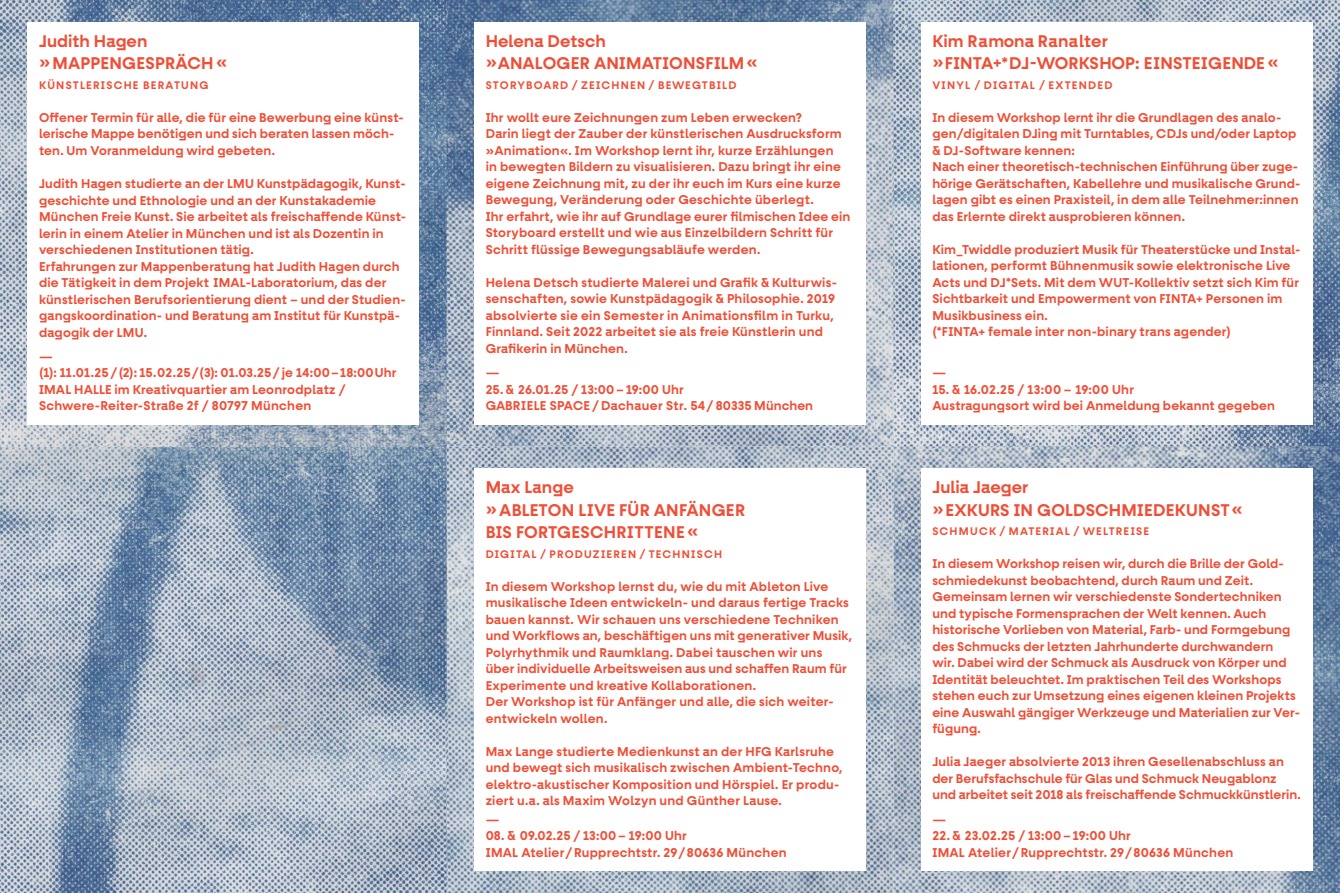
<style>
.page{position:relative;width:1340px;height:893px;background:#fff}
.page>*{position:absolute;margin:0;border:0;box-sizing:border-box;transform-origin:0 0}
.Name{font:600 17.1px "Fractul";letter-spacing:.005em;color:#ef4f37}
.Workshop_-_Fließtext{font:600 17.1px/22.5px "Fractul";letter-spacing:.015em;color:#ef4f37}
.Workshop-Titel{font:600 17.1px "Fractul";letter-spacing:.015em;color:#ef4f37}
.Datum__Infos{font:600 12.9px/16.5px "Fractul";letter-spacing:.015em;color:#ef4f37}
.Workshop_-_Fließtext-2{font:600 12.9px/16.5px "Fractul";letter-spacing:.01em;color:#ef4f37}
.Name-2{font:600 12.9px/16.5px "Fractul";letter-spacing:.01em;color:#ef4f37}
.Workshop_-_Fließtext-3{font:600 11.1px "Fractul";letter-spacing:.11em;color:#ef4f37}
</style>
<div class="page">
<img style="left:0;top:0;width:1339px;height:893px">
<div style="left:28px;top:22px;width:391px;height:402px;background:#fff"></div>
<div style="left:474px;top:468px;width:391px;height:403px;background:#fff"></div>
<div style="left:921px;top:468px;width:391px;height:403px;background:#fff"></div>
<div style="left:921px;top:22px;width:391px;height:402px;background:#fff"></div>
<div style="left:474px;top:22px;width:391px;height:402px;background:#fff"></div>
<p class="Name" style="left:39px;top:31px;width:110px">Judith Hagen</p>
<p class="Name" style="left:39px;top:53px;width:190px">»MAPPENGESPRÄCH«</p>
<p class="Workshop_-_Fließtext-3" style="left:39px;top:78px;width:171px">KÜNSTLERISCHE BERATUNG</p>
<p class="Name-2" style="left:39px;top:109px;width:366px">Offener Termin für alle, die für eine Bewerbung eine künst&shy;lerische Mappe benötigen und sich beraten lassen möch&shy;ten. Um Voranmeldung wird gebeten.</p>
<p class="Datum__Infos" style="left:39px;top:175px;width:368px">Judith Hagen studierte an der LMU Kunstpädagogik, Kunst&shy;geschichte und Ethnologie und an der Kunstakademie München Freie Kunst. Sie arbeitet als freischaffende Künst&shy;lerin in einem Atelier in München und ist als Dozentin in verschiedenen Institutionen tätig.</p>
<p class="Datum__Infos" style="left:39px;top:258px;width:368px">Erfahrungen zur Mappenberatung hat Judith Hagen durch die Tätigkeit in dem Projekt IMAL-Laboratorium, das der künstlerischen Berufsorientierung dient – und der Studien&shy;gangskoordination- und Beratung am Institut für Kunstpä&shy;dagogik der LMU.</p>
<p class="Datum__Infos" style="left:39px;top:348px;width:15px">—</p>
<p class="Datum__Infos" style="left:39px;top:364px;width:359px">(1): 11.01.25 / (2): 15.02.25 / (3): 01.03.25 / je 14:00–18:00Uhr</p>
<p class="Datum__Infos" style="left:39px;top:381px;width:308px">IMAL HALLE im Kreativquartier am Leonrodplatz /</p>
<p class="Datum__Infos" style="left:39px;top:397px;width:274px">Schwere-Reiter-Straße 2f / 80797 München</p>
<p class="Name" style="left:485px;top:31px;width:122px">Helena Detsch</p>
<p class="Name" style="left:485px;top:53px;width:273px">» ANALOGER ANIMATIONSFILM «</p>
<p class="Workshop_-_Fließtext-3" style="left:485px;top:78px;width:252px">STORYBOARD / ZEICHNEN / BEWEGTBILD</p>
<p class="Datum__Infos" style="left:485px;top:109px;width:366px">Ihr wollt eure Zeichnungen zum Leben erwecken?<br>Darin liegt der Zauber der künstlerischen Ausdrucksform »Animation«. Im Workshop lernt ihr, kurze Erzählungen<br>in bewegten Bildern zu visualisieren. Dazu bringt ihr eine eigene Zeichnung mit, zu der ihr euch im Kurs eine kurze Bewegung, Veränderung oder Geschichte überlegt.<br>Ihr erfahrt, wie ihr auf Grundlage eurer filmischen Idee ein Storyboard erstellt und wie aus Einzelbildern Schritt für Schritt flüssige Bewegungsabläufe werden.</p>
<p class="Datum__Infos" style="left:485px;top:274px;width:353px">Helena Detsch studierte Malerei und Grafik &amp; Kulturwis&shy;senschaften, sowie Kunstpädagogik &amp; Philosophie. 2019 absolvierte sie ein Semester in Animationsfilm in Turku, Finnland. Seit 2022 arbeitet sie als freie Künstlerin und Grafikerin in München.</p>
<p class="Datum__Infos" style="left:485px;top:364px;width:15px">—</p>
<p class="Name-2" style="left:485px;top:381px;width:200px">25. &amp; 26.01.25 / 13:00– 19:00 Uhr</p>
<p class="Datum__Infos" style="left:485px;top:397px;width:329px">GABRIELE SPACE / Dachauer Str. 54 / 80335 München</p>
<p class="Name" style="left:485px;top:477px;width:90px">Max Lange</p>
<p class="Workshop_-_Fließtext" style="left:485px;top:498px;width:261px">»ABLETON LIVE FÜR ANFÄNGER<br>BIS FORTGESCHRITTENE«</p>
<p class="Workshop_-_Fließtext-3" style="left:485px;top:547px;width:238px">DIGITAL / PRODUZIEREN / TECHNISCH</p>
<p class="Workshop_-_Fließtext-2" style="left:485px;top:578px;width:368px">In diesem Workshop lernst du, wie du mit Ableton Live musikalische Ideen entwickeln- und daraus fertige Tracks bauen kannst. Wir schauen uns verschiedene Techniken und Workflows an, beschäftigen uns mit generativer Musik, Polyrhythmik und Raumklang. Dabei tauschen wir uns über individuelle Arbeitsweisen aus und schaffen Raum für Experimente und kreative Kollaborationen.</p>
<p class="Workshop_-_Fließtext-2" style="left:485px;top:693px;width:349px">Der Workshop ist für Anfänger und alle, die sich weiter&shy;entwickeln wollen.</p>
<p class="Workshop_-_Fließtext-2" style="left:485px;top:743px;width:358px">Max Lange studierte Medienkunst an der HFG Karlsruhe und bewegt sich musikalisch zwischen Ambient-Techno, elektro-akustischer Komposition und Hörspiel. Er produ&shy;ziert u.a. als Maxim Wolzyn und Günther Lause.</p>
<p class="Workshop_-_Fließtext-2" style="left:485px;top:811px;width:15px">—</p>
<p class="Name-2" style="left:485px;top:827px;width:203px">08. &amp; 09.02.25 / 13:00– 19:00 Uhr</p>
<p class="Datum__Infos" style="left:485px;top:844px;width:302px">IMAL Atelier / Rupprechtstr. 29 / 80636 München</p>
<p class="Name" style="left:932px;top:31px;width:177px">Kim Ramona Ranalter</p>
<p class="Name" style="left:932px;top:53px;width:348px">»FINTA+* DJ-WORKSHOP: EINSTEIGENDE«</p>
<p class="Workshop_-_Fließtext-3" style="left:932px;top:78px;width:182px">VINYL / DIGITAL / EXTENDED</p>
<p class="Datum__Infos" style="left:932px;top:109px;width:365px">In diesem Workshop lernt ihr die Grundlagen des analo&shy;gen/digitalen DJing mit Turntables, CDJs und/oder Laptop &amp; DJ-Software kennen:</p>
<p class="Datum__Infos" style="left:932px;top:158px;width:370px">Nach einer theoretisch-technischen Einführung über zuge&shy;hörige Gerätschaften, Kabellehre und musikalische Grund&shy;lagen gibt es einen Praxisteil, in dem alle Teilnehmer:innen das Erlernte direkt ausprobieren können.</p>
<p class="Datum__Infos" style="left:932px;top:241px;width:370px">Kim_Twiddle produziert Musik für Theaterstücke und Instal&shy;lationen, performt Bühnenmusik sowie elektronische Live Acts und DJ*Sets. Mit dem WUT-Kollektiv setzt sich Kim für Sichtbarkeit und Empowerment von FINTA+ Personen im Musikbusiness ein.</p>
<p class="Datum__Infos" style="left:932px;top:323px;width:300px">(*FINTA+ female inter non-binary trans agender)</p>
<p class="Workshop_-_Fließtext-2" style="left:932px;top:364px;width:15px">—</p>
<p class="Datum__Infos" style="left:932px;top:381px;width:203px">15. &amp; 16.02.25 / 13:00 – 19:00 Uhr</p>
<p class="Datum__Infos" style="left:932px;top:397px;width:344px">Austragungsort wird bei Anmeldung bekannt gegeben</p>
<p class="Name" style="left:932px;top:477px;width:98px">Julia Jaeger</p>
<p class="Workshop-Titel" style="left:932px;top:500px;width:312px">»EXKURS IN GOLDSCHMIEDEKUNST«</p>
<p class="Workshop_-_Fließtext-3" style="left:932px;top:525px;width:218px">SCHMUCK / MATERIAL / WELTREISE</p>
<p class="Workshop_-_Fließtext-2" style="left:932px;top:555px;width:369px">In diesem Workshop reisen wir, durch die Brille der Gold&shy;schmiedekunst beobachtend, durch Raum und Zeit.<br>Gemeinsam lernen wir verschiedenste Sondertechniken und typische Formensprachen der Welt kennen. Auch historische Vorlieben von Material, Farb- und Formgebung des Schmucks der letzten Jahrhunderte durchwandern<br>wir. Dabei wird der Schmuck als Ausdruck von Körper und Identität beleuchtet. Im praktischen Teil des Workshops stehen euch zur Umsetzung eines eigenen kleinen Projekts eine Auswahl gängiger Werkzeuge und Materialien zur Ver&shy;fügung.</p>
<p class="Workshop_-_Fließtext-2" style="left:932px;top:753px;width:370px">Julia Jaeger absolvierte 2013 ihren Gesellenabschluss an der Berufsfachschule für Glas und Schmuck Neugablonz und arbeitet seit 2018 als freischaffende Schmuckkünstlerin.</p>
<p class="Workshop_-_Fließtext-2" style="left:932px;top:811px;width:15px">—</p>
<p class="Name-2" style="left:932px;top:827px;width:200px">22. &amp; 23.02.25 / 13:00– 19:00 Uhr</p>
<p class="Datum__Infos" style="left:932px;top:844px;width:302px">IMAL Atelier / Rupprechtstr. 29 / 80636 München</p>
</div>
